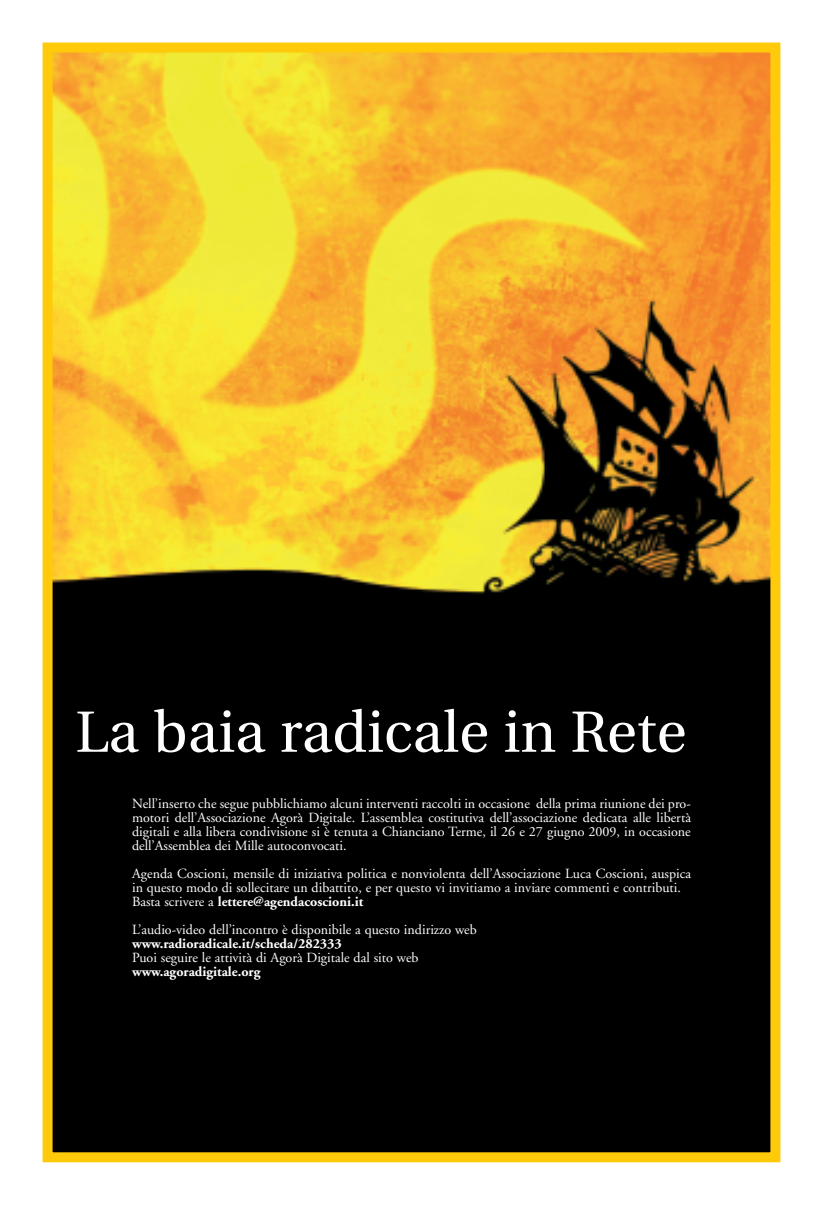
<style>
.page{position:relative;width:823px;height:1219px;background:#fff}
.page>*{position:absolute;margin:0;border:0;box-sizing:border-box;transform-origin:0 0}
.t1{font:58px "Utopia";color:#fff}
.t2{font:14px/14px "Adobe Garamond";color:#fff;text-align:justify}
.t3{font:700 14px "Adobe Garamond";color:#fff}
.s1{font-weight:700}
</style>
<div class="page">
<img style="left:54px;top:54px;width:715px;height:1097px">
<div style="left:43px;top:43px;width:737px;height:1119px;border:10px solid #feca0a"></div>
<h1 class="t1" style="left:75px;top:709px;width:612px">La baia radicale in Rete</h1>
<p class="t2" style="left:132px;top:797px;width:560px">Nell’inserto che segue pubblichiamo alcuni interventi raccolti in occasione della prima riunione dei pro&shy;motori dell’Associazione Agorà Digitale. L’assemblea costitutiva dell’associazione dedicata alle libertà digitali e alla libera condivisione si è tenuta a Chianciano Terme, il 26 e 27 giugno 2009, in occasione dell’Assemblea dei Mille autoconvocati.</p>
<p class="t2" style="left:132px;top:867px;width:560px;text-align:left">Agenda Coscioni, mensile di iniziativa politica e nonviolenta dell’Associazione Luca Coscioni, auspica in questo modo di sollecitare un dibattito, e per questo vi invitiamo a inviare commenti e contributi.<br>Basta scrivere a <span class="s1">lettere@agendacoscioni.it</span></p>
<p class="t2" style="left:132px;top:923px;width:346px">L’audio-video dell’incontro è disponibile a questo indirizzo web</p>
<p class="t3" style="left:132px;top:938px;width:211px">www.radioradicale.it/scheda/282333</p>
<p class="t2" style="left:132px;top:951px;width:288px">Puoi seguire le attività di Agorà Digitale dal sito web</p>
<p class="t3" style="left:132px;top:966px;width:130px">www.agoradigitale.org</p>
</div>
